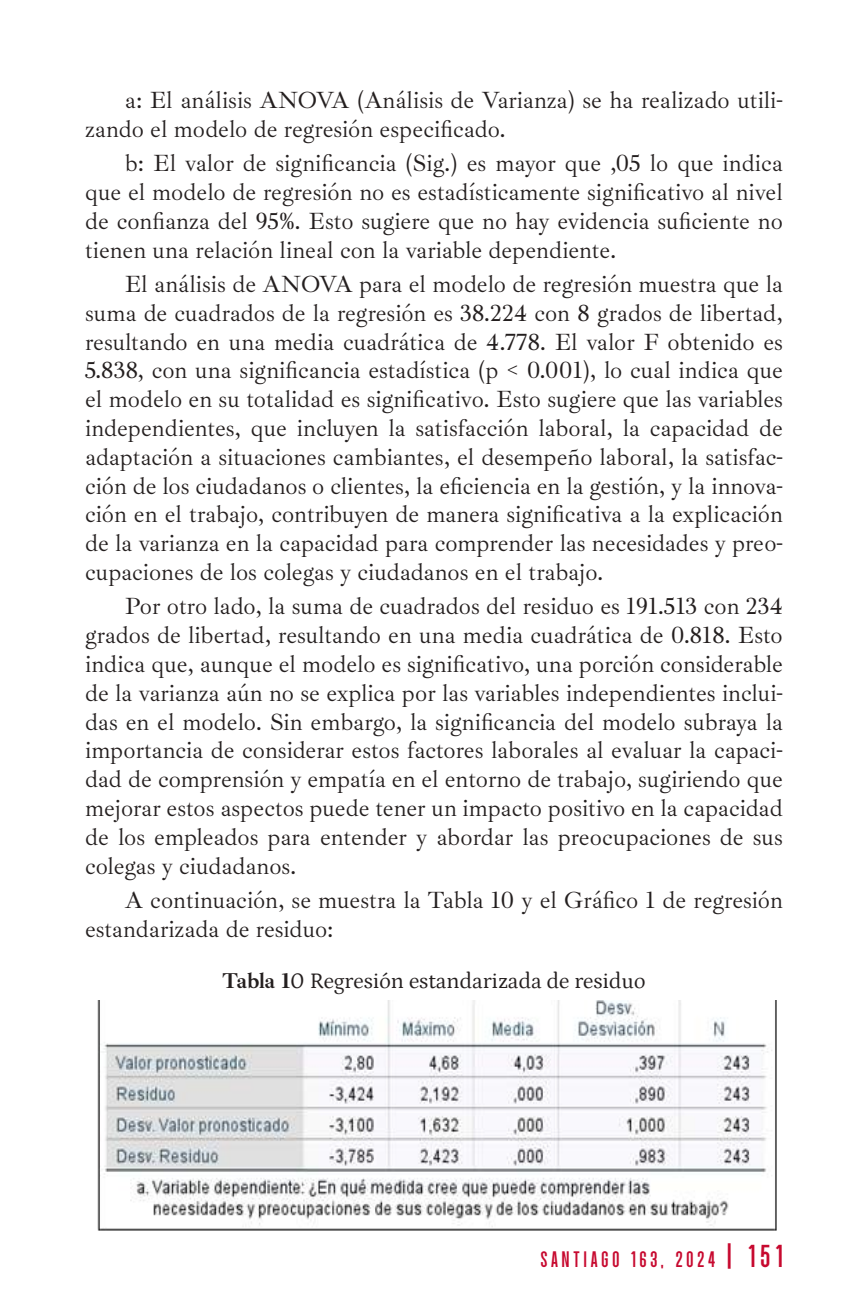
<style>
.page{position:relative;width:851px;height:1304px;background:#fff}
.page>*{position:absolute;margin:0;border:0;box-sizing:border-box;transform-origin:0 0}
.t1{font:24px/28.8px "Ibarra Real Nova";color:#241f1f;text-align:justify}
.t2{font:700 24px "Parkson";letter-spacing:.14em;color:#c7092f}
.t3{font:22px "Petrona";color:#241f1f}
.s1{font-family:"Ibarra Real Nova";font-weight:700}
.s2{font-size:34px}
</style>
<div class="page">
<img style="left:98px;top:1001px;width:678px;height:230px">
<p class="t1" style="left:85px;top:86px;width:699px;text-indent:40px">a: El análisis ANOVA (Análisis de Varianza) se ha realizado utili&shy;zando el modelo de regresión especificado.</p>
<p class="t1" style="left:85px;top:149px;width:699px;text-indent:40px">b: El valor de significancia (Sig.) es mayor que ,05 lo que indica que el modelo de regresión no es estadísticamente significativo al nivel de confianza del 95%. Esto sugiere que no hay evidencia suficiente no tienen una relación lineal con la variable dependiente.</p>
<p class="t1" style="left:85px;top:270px;width:699px;text-indent:40px">El análisis de ANOVA para el modelo de regresión muestra que la suma de cuadrados de la regresión es 38.224 con 8 grados de libertad, resultando en una media cuadrática de 4.778. El valor F obtenido es 5.838, con una significancia estadística (p &lt; 0.001), lo cual indica que el modelo en su totalidad es significativo. Esto sugiere que las variables independientes, que incluyen la satisfacción laboral, la capacidad de adaptación a situaciones cambiantes, el desempeño laboral, la satisfac&shy;ción de los ciudadanos o clientes, la eficiencia en la gestión, y la innova&shy;ción en el trabajo, contribuyen de manera significativa a la explicación de la varianza en la capacidad para comprender las necesidades y preo&shy;cupaciones de los colegas y ciudadanos en el trabajo.</p>
<p class="t1" style="left:85px;top:593px;width:699px;text-indent:40px">Por otro lado, la suma de cuadrados del residuo es 191.513 con 234 grados de libertad, resultando en una media cuadrática de 0.818. Esto indica que, aunque el modelo es significativo, una porción considerable de la varianza aún no se explica por las variables independientes inclui&shy;das en el modelo. Sin embargo, la significancia del modelo subraya la importancia de considerar estos factores laborales al evaluar la capaci&shy;dad de comprensión y empatía en el entorno de trabajo, sugiriendo que mejorar estos aspectos puede tener un impacto positivo en la capacidad de los empleados para entender y abordar las preocupaciones de sus colegas y ciudadanos.</p>
<p class="t1" style="left:85px;top:886px;width:699px;text-indent:40px">A continuación, se muestra la Tabla 10 y el Gráfico 1 de regresión estandarizada de residuo:</p>
<p class="t3" style="left:222px;top:964px;width:424px"><span class="s1">Tabla 1</span>0 Regresión estandarizada de residuo</p>
<p class="t2" style="left:540px;top:1247px;width:244px">SANTIAGO 163, 2024 <span class="s2">| 151</span></p>
</div>
